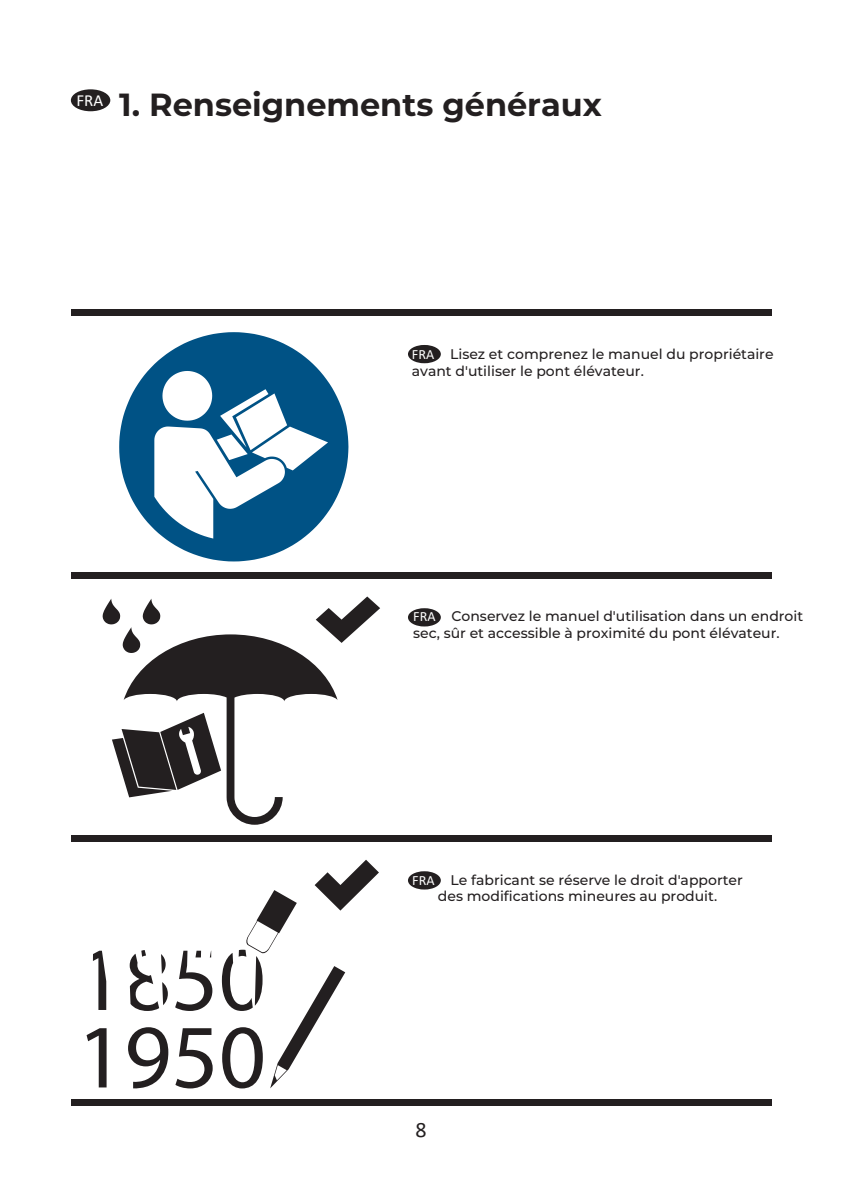
<style>
.page{position:relative;width:842px;height:1191px;background:#fff}
.page>*{position:absolute;margin:0;border:0;box-sizing:border-box;transform-origin:0 0}
.t1{font:700 32px "Montserrat";color:#231f20}
.t2{font:22px "Calibri";color:#231f20}
.t3{font:17px "Calibri";color:#fff}
.t4{font:500 14px/17px "Montserrat";color:#231f20}
.s1{font-family:"Calibri";font-weight:400;font-size:14.2px;color:#fff}
</style>
<div class="page">
<div style="left:71px;top:89px;width:39px;height:22px;background:#231f20;border-radius:50%"></div>
<div style="left:71px;top:309px;width:700px;height:7px;background:#231f20"></div>
<div style="left:71px;top:572px;width:700px;height:7px;background:#231f20"></div>
<div style="left:71px;top:835px;width:700px;height:7px;background:#231f20"></div>
<div style="left:71px;top:1099px;width:700px;height:6px;background:#231f20"></div>
<div style="left:408px;top:345px;width:33px;height:18px;background:#231f20;border-radius:50%"></div>
<div style="left:408px;top:608px;width:33px;height:18px;background:#231f20;border-radius:50%"></div>
<svg style="left:316px;top:596px;width:64px;height:47px"></svg>
<svg style="left:124px;top:634px;width:214px;height:190px"></svg>
<svg style="left:112px;top:713px;width:109px;height:84px"></svg>
<svg style="left:103px;top:598px;width:57px;height:55px"></svg>
<div style="left:408px;top:871px;width:33px;height:18px;background:#231f20;border-radius:50%"></div>
<svg style="left:93px;top:950px;width:13px;height:60px"></svg>
<svg style="left:130px;top:950px;width:38px;height:61px"></svg>
<svg style="left:175px;top:950px;width:37px;height:61px"></svg>
<svg style="left:87px;top:1028px;width:20px;height:59px"></svg>
<svg style="left:128px;top:1027px;width:40px;height:61px"></svg>
<svg style="left:175px;top:1028px;width:38px;height:60px"></svg>
<svg style="left:222px;top:859px;width:157px;height:229px"></svg>
<svg style="left:119px;top:332px;width:229px;height:229px;fill:#005285"></svg>
<svg style="left:154px;top:371px;width:174px;height:167px"></svg>
<p class="t3" style="left:76px;top:88px;width:28px">FRA</p>
<h1 class="t1" style="left:119px;top:82px;width:484px">1. Renseignements généraux</h1>
<p class="t4" style="left:412px;top:345px;width:363px"><span class="s1">FRA</span> Lisez et comprenez le manuel du propriétaire avant d'utiliser le pont élévateur.</p>
<p class="t4" style="left:413px;top:607px;width:391px"><span class="s1">FRA</span> Conservez le manuel d'utilisation dans un endroit sec, sûr et accessible à proximité du pont élévateur.</p>
<p class="t4" style="left:412px;top:871px;width:332px;line-height:16.2px;text-align:center"><span class="s1">FRA</span> Le fabricant se réserve le droit d'apporter des modifications mineures au produit.</p>
<h2 class="t2" style="left:415px;top:1114px;width:13px">8</h2>
</div>
